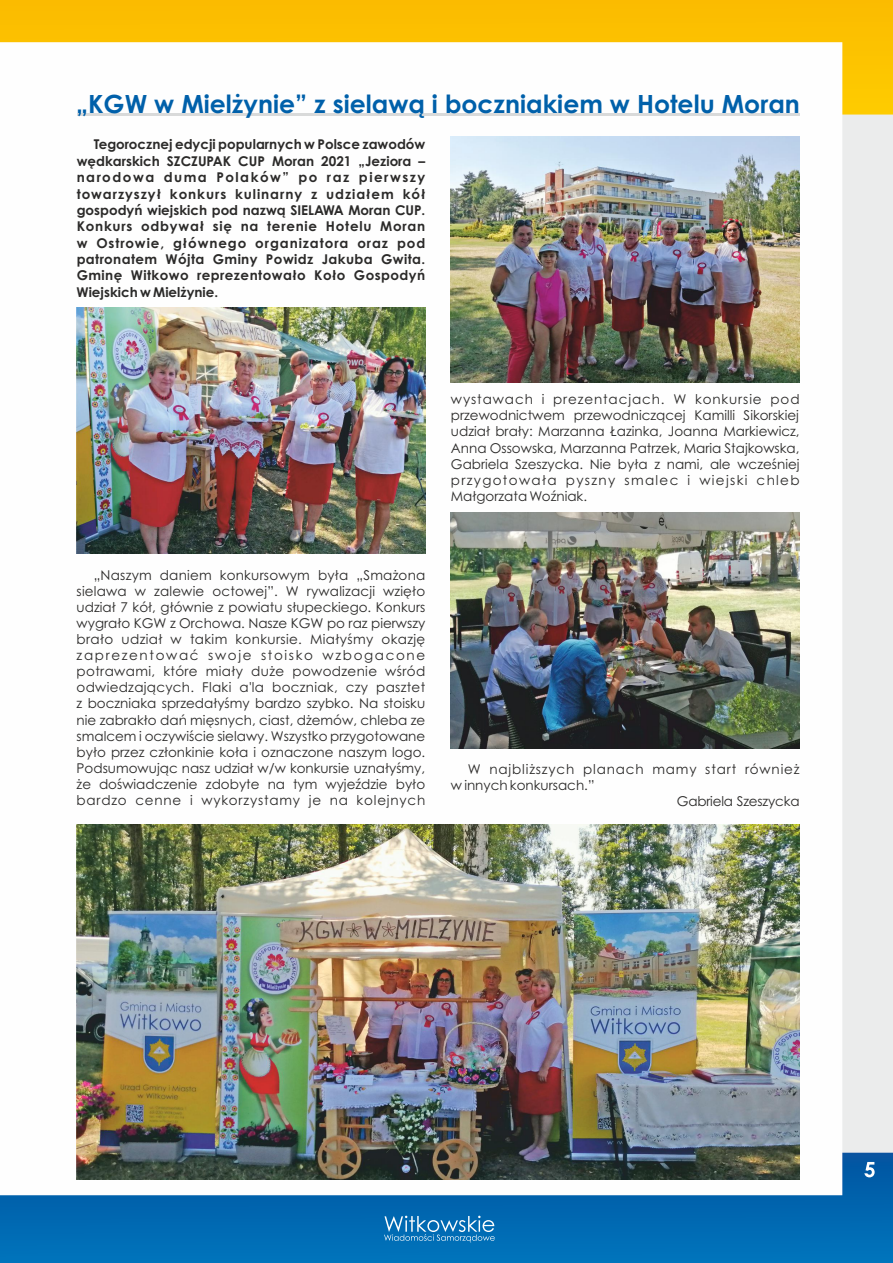
<style>
.page{position:relative;width:893px;height:1263px;background:#fff}
.page>*{position:absolute;margin:0;border:0;box-sizing:border-box;transform-origin:0 0}
.t1{font:700 25.05px "Century Gothic";color:#0060aa}
.t2{font:13.5px/16px "Century Gothic";letter-spacing:.06em;color:#2b2a29;text-align:justify}
.t3{font:700 13.5px/16.4px "Century Gothic";letter-spacing:.035em;color:#2b2a29;text-align:justify}
.t4{font:13.5px "Century Gothic";letter-spacing:-.015em;color:#2b2a29}
</style>
<div class="page">
<img style="left:0;top:0;width:893px;height:1263px">
<svg style="left:864px;top:1162px;width:11px;height:15px"></svg>
<svg style="left:384px;top:1216px;width:111px;height:26px;background:#3388c2"></svg>
<hr style="left:77px;top:113px;width:723px;height:3px;background:#d9dada">
<img style="left:451px;top:136px;width:348px;height:247px">
<img style="left:76px;top:307px;width:349px;height:247px">
<img style="left:451px;top:512px;width:348px;height:236px">
<img style="left:76px;top:824px;width:723px;height:356px">
<h1 class="t1" style="left:76px;top:94px;width:725px">„KGW w Mielżynie” z sielawą i boczniakiem w Hotelu Moran</h1>
<p class="t3" style="left:77px;top:138px;width:350px;text-indent:17px">Tegorocznej edycji popularnych w Polsce zawodów wędkarskich SZCZUPAK CUP Moran 2021 „Jeziora – narodowa duma Polaków” po raz pierwszy towarzyszył konkurs kulinarny z udziałem kół gospodyń wiejskich pod nazwą SIELAWA Moran CUP.<br>Konkurs odbywał się na terenie Hotelu Moran w Ostrowie, głównego organizatora oraz pod patronatem Wójta Gminy Powidz Jakuba Gwita.<br>Gminę Witkowo reprezentowało Koło Gospodyń Wiejskich w Mielżynie.</p>
<p class="t2" style="left:451px;top:393px;width:350px">wystawach i prezentacjach. W konkursie pod przewodnictwem przewodniczącej Kamilli Sikorskiej udział brały: Marzanna Łazinka, Joanna Markiewicz, Anna Ossowska, Marzanna Patrzek, Maria Stajkowska, Gabriela Szeszycka. Nie była z nami, ale wcześniej przygotowała pyszny smalec i wiejski chleb Małgorzata Woźniak.</p>
<p class="t2" style="left:77px;top:568px;width:350px;text-indent:17px">„Naszym daniem konkursowym była „Smażona sielawa w zalewie octowej”. W rywalizacji wzięło udział 7 kół, głównie z powiatu słupeckiego. Konkurs wygrało KGW z Orchowa. Nasze KGW po raz pierwszy brało udział w takim konkursie. Miałyśmy okazję zaprezentować swoje stoisko wzbogacone potrawami, które miały duże powodzenie wśród odwiedzających. Flaki a'la boczniak, czy pasztet z boczniaka sprzedałyśmy bardzo szybko. Na stoisku nie zabrakło dań mięsnych, ciast, dżemów, chleba ze smalcem i oczywiście sielawy. Wszystko przygotowane było przez członkinie koła i oznaczone naszym logo.<br>Podsumowując nasz udział w/w konkursie uznałyśmy, że doświadczenie zdobyte na tym wyjeździe było bardzo cenne i wykorzystamy je na kolejnych</p>
<p class="t2" style="left:451px;top:762px;width:350px;text-indent:17px">W najbliższych planach mamy start również w innych konkursach.”</p>
<p class="t4" style="left:677px;top:796px;width:124px">Gabriela Szeszycka</p>
</div>
